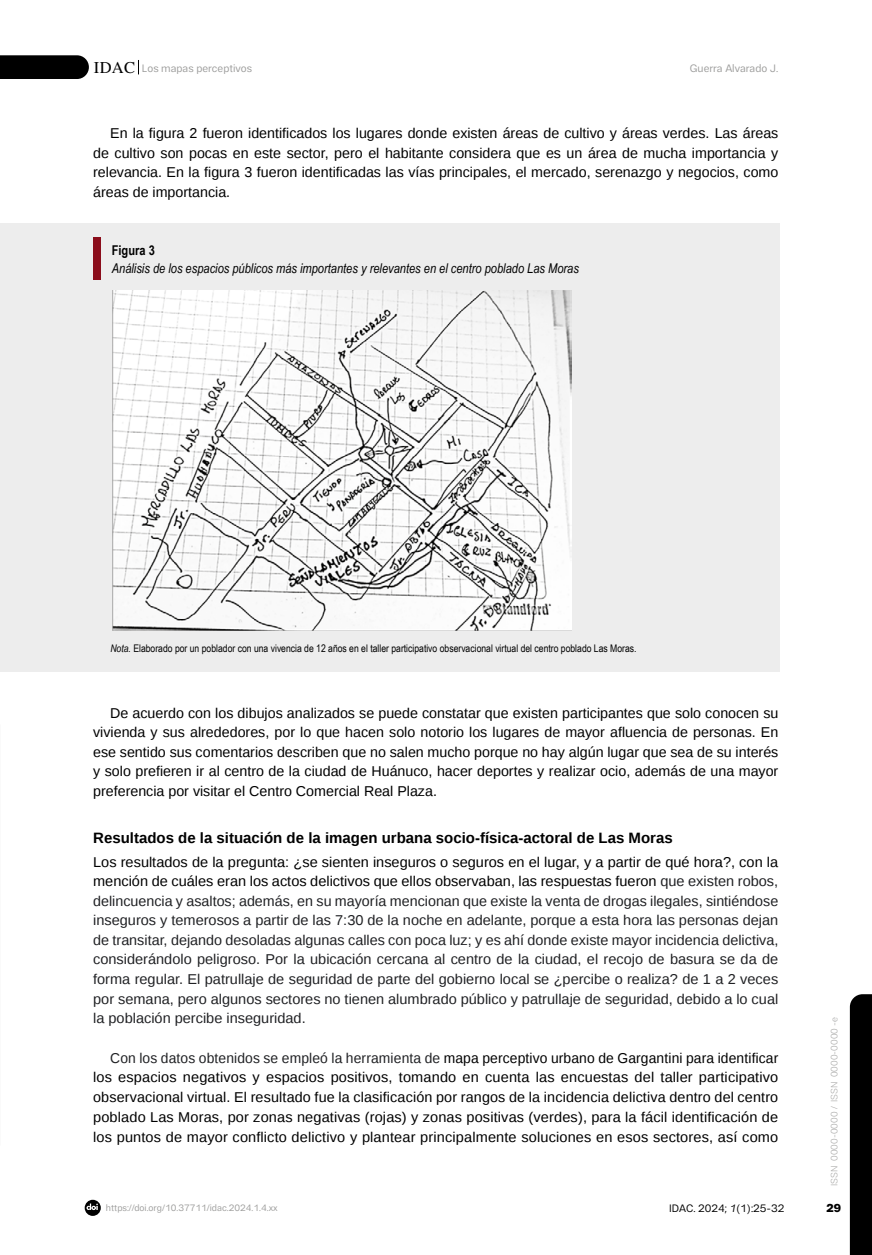
<style>
.page{position:relative;width:872px;height:1255px;background:#fff}
.page>*{position:absolute;margin:0;border:0;box-sizing:border-box;transform-origin:0 0}
.t1{font:700 15px "Liberation Sans";color:#000}
.t2{font:14.25px/19.5px "Liberation Sans";color:#000;text-align:justify}
.t3{font:14.25px/19.5px "Liberation Sans";color:#202124;text-align:justify}
.t4{font:italic 13.5px "Arial Narrow";color:#000}
.t5{font:700 13.5px "Arial Narrow";color:#000}
.t6{font:900 11.25px "Cabrion";color:#000}
.t7{font:10.5px "Arial Narrow";color:#000}
.t8{font:10.5px "Cabrion";color:#9d9d9c}
.t9{font:10.5px "Cabrion";color:#000}
.t10{font:9px "Cabrion";color:#9d9d9c}
.t11{font:300 9px "Cabrion";color:#9d9d9c}
.s1{font-family:"STIX General";font-size:16.5px;color:#000}
.s2{font-style:italic}
.s3{color:#000}
.s4{color:#202124}
</style>
<div class="page">
<svg style="left:85px;top:1199px;width:16px;height:16px"></svg>
<div style="left:850px;top:994px;width:22px;height:260px;background:#000"></div>
<svg style="left:138px;top:60px;width:1px;height:14px"></svg>
<svg style="left:0;top:55px;width:89px;height:24px;background:#0a0a0a"></svg>
<div style="left:0;top:224px;width:779px;height:448px;background:#ededed"></div>
<img style="left:113px;top:290px;width:459px;height:340px">
<div style="left:93px;top:237px;width:8px;height:43px;background:#8b0d1b"></div>
<p class="t8" style="left:94px;top:62px;width:160px"><span class="s1">IDAC</span> Los mapas perceptivos</p>
<p class="t8" style="left:689px;top:62px;width:90px">Guerra Alvarado J.</p>
<p class="t2" style="left:93px;top:124px;width:686px;text-indent:17px">En la figura 2 fueron identificados los lugares donde existen áreas de cultivo y áreas verdes. Las áreas de cultivo son pocas en este sector, pero el habitante considera que es un área de mucha importancia y relevancia. En la figura 3 fueron identificadas las vías principales, el mercado, serenazgo y negocios, como áreas de importancia.</p>
<p class="t5" style="left:112px;top:240px;width:45px">Figura 3</p>
<p class="t4" style="left:112px;top:259px;width:469px">Análisis de los espacios públicos más importantes y relevantes en el centro poblado Las Moras</p>
<p class="t7" style="left:110px;top:640px;width:527px"><span class="s2">Nota.</span> Elaborado por un poblador con una vivencia de 12 años en el taller participativo observacional virtual del centro poblado Las Moras.</p>
<p class="t2" style="left:93px;top:703px;width:686px;text-indent:17px">De acuerdo con los dibujos analizados se puede constatar que existen participantes que solo conocen su vivienda y sus alrededores, por lo que hacen solo notorio los lugares de mayor afluencia de personas. En ese sentido sus comentarios describen que no salen mucho porque no hay algún lugar que sea de su interés y solo prefieren ir al centro de la ciudad de Huánuco, hacer deportes y realizar ocio, además de una mayor preferencia por visitar el Centro Comercial Real Plaza.</p>
<p class="t1" style="left:93px;top:827px;width:581px">Resultados de la situación de la imagen urbana socio-física-actoral de Las Moras</p>
<p class="t3" style="left:93px;top:852px;width:686px"><span class="s3">Los resultados de la pregunta: ¿se sienten inseguros o seguros en el lugar, y a partir de qué hora?, con la mención de cuáles eran los actos delictivos que ellos observaban, las respuestas fueron</span> que existen robos, delincuencia y asaltos; además, en su mayoría mencionan que existe la venta de drogas ilegales, sintiéndose inseguros y temerosos a partir de las 7:30 de la noche en adelante, porque a esta hora las personas dejan de transitar, dejando desoladas algunas calles con poca luz; y es ahí donde existe mayor incidencia delictiva, considerándolo peligroso. Por la ubicación cercana al centro de la ciudad, el recojo de basura se da de forma regular. El patrullaje de seguridad de parte del gobierno local se ¿percibe o realiza? de 1 a 2 veces por semana, pero algunos sectores no tienen alumbrado público y patrullaje de seguridad, debido a lo cual la población percibe inseguridad.</p>
<p class="t2" style="left:93px;top:1048px;width:686px;text-indent:17px"><span class="s4">Con los datos obtenidos se empleó la herramienta de</span> mapa perceptivo urbano de Gargantini para identificar los espacios negativos y espacios positivos, tomando en cuenta las encuestas del taller participativo observacional virtual. El resultado fue la clasificación por rangos de la incidencia delictiva dentro del centro poblado Las Moras, por zonas negativas (rojas) y zonas positivas (verdes), para la fácil identificación de los puntos de mayor conflicto delictivo y plantear principalmente soluciones en esos sectores, así como</p>
<p class="t11" style="left:828px;top:1185px;width:171px;rotate:-90deg">ISSN 0000-0000 / ISSN 0000-0000 -e</p>
<p class="t10" style="left:106px;top:1202px;width:173px">https://doi.org/10.37711/idac.2024.1.4.xx</p>
<p class="t6" style="left:826px;top:1201px;width:16px">29</p>
<p class="t9" style="left:669px;top:1201px;width:117px">IDAC. 2024; <span class="s2">1</span>(1):25-32</p>
</div>
